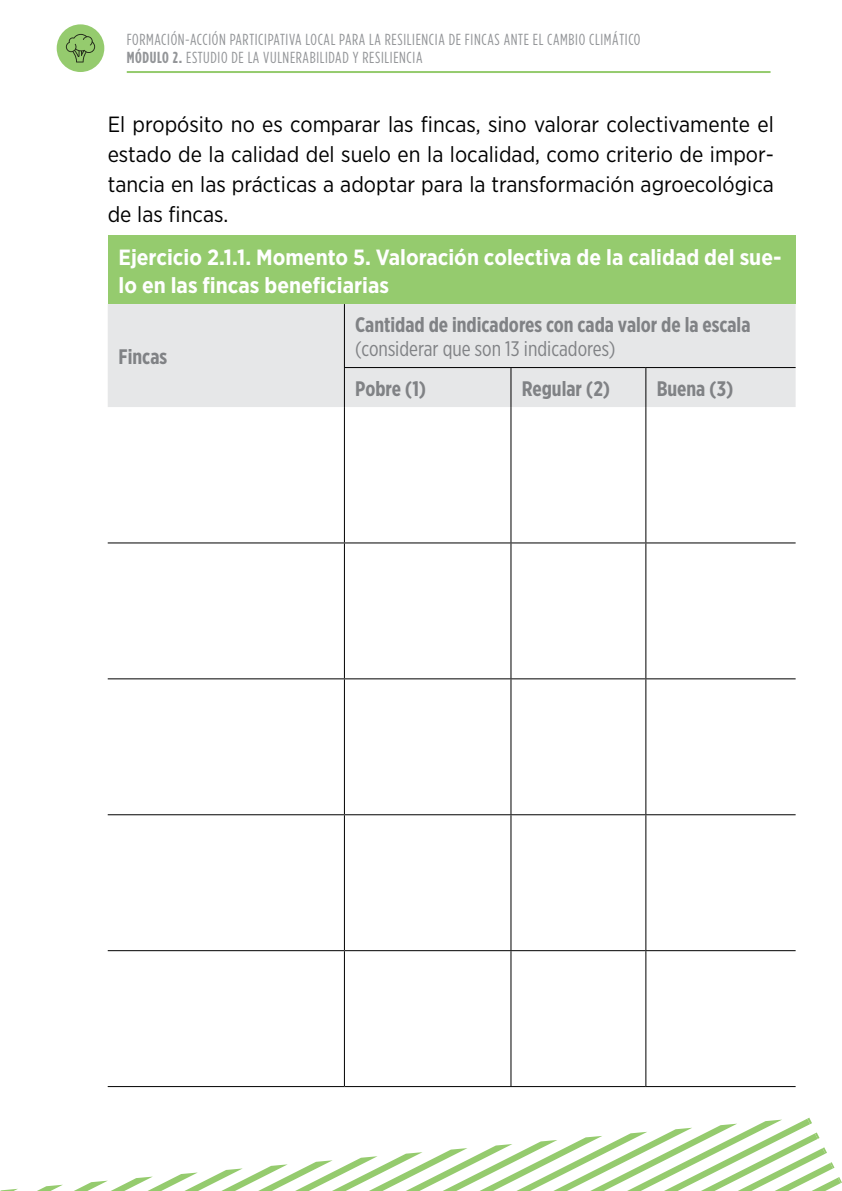
<style>
.page{position:relative;width:842px;height:1191px;background:#fff}
.page>*{position:absolute;margin:0;border:0;box-sizing:border-box;transform-origin:0 0}
.CT_ejer{font:22px/30px "Gotham Narrow";color:#000;text-align:justify}
.tit_tablas{font:700 22px/28px "Gotham Narrow";color:#fff}
.tabla_inter_text{font:700 21px "Gotham X Narrow";color:#808285}
.tabla_inter_text-2{font:21px "Gotham X Narrow";color:#808285}
.t1{font:16px "Gotham Condensed";letter-spacing:.04em;color:#939598}
.s1{font-weight:700}
</style>
<div class="page">
<div style="left:108px;top:236px;width:688px;height:68px;background:#95cb6e"></div>
<div style="left:108px;top:304px;width:688px;height:103px;background:#e6e7e8"></div>
<hr style="left:344px;top:304px;width:1px;height:63px;background:#000">
<hr style="left:344px;top:367px;width:167px;height:1px;background:#000">
<hr style="left:344px;top:368px;width:1px;height:39px;background:#000">
<hr style="left:511px;top:367px;width:135px;height:1px;background:#000">
<hr style="left:510px;top:368px;width:1px;height:39px;background:#000">
<hr style="left:646px;top:367px;width:150px;height:1px;background:#000">
<hr style="left:645px;top:368px;width:1px;height:39px;background:#000">
<hr style="left:344px;top:407px;width:1px;height:135px;background:#000">
<hr style="left:510px;top:407px;width:1px;height:135px;background:#000">
<hr style="left:645px;top:407px;width:1px;height:135px;background:#000">
<hr style="left:108px;top:542px;width:236px;height:1px;background:#000">
<hr style="left:344px;top:542px;width:167px;height:1px;background:#000">
<hr style="left:344px;top:543px;width:1px;height:135px;background:#000">
<hr style="left:511px;top:542px;width:135px;height:1px;background:#000">
<hr style="left:510px;top:543px;width:1px;height:135px;background:#000">
<hr style="left:646px;top:542px;width:150px;height:1px;background:#000">
<hr style="left:645px;top:543px;width:1px;height:135px;background:#000">
<hr style="left:108px;top:678px;width:236px;height:1px;background:#000">
<hr style="left:344px;top:678px;width:167px;height:1px;background:#000">
<hr style="left:344px;top:679px;width:1px;height:135px;background:#000">
<hr style="left:511px;top:678px;width:135px;height:1px;background:#000">
<hr style="left:510px;top:679px;width:1px;height:135px;background:#000">
<hr style="left:646px;top:678px;width:150px;height:1px;background:#000">
<hr style="left:645px;top:679px;width:1px;height:135px;background:#000">
<hr style="left:108px;top:814px;width:236px;height:1px;background:#000">
<hr style="left:344px;top:814px;width:167px;height:1px;background:#000">
<hr style="left:344px;top:815px;width:1px;height:135px;background:#000">
<hr style="left:511px;top:814px;width:135px;height:1px;background:#000">
<hr style="left:510px;top:815px;width:1px;height:135px;background:#000">
<hr style="left:646px;top:814px;width:150px;height:1px;background:#000">
<hr style="left:645px;top:815px;width:1px;height:135px;background:#000">
<hr style="left:108px;top:950px;width:236px;height:1px;background:#000">
<hr style="left:344px;top:950px;width:167px;height:1px;background:#000">
<hr style="left:344px;top:951px;width:1px;height:135px;background:#000">
<hr style="left:511px;top:950px;width:135px;height:1px;background:#000">
<hr style="left:510px;top:951px;width:1px;height:135px;background:#000">
<hr style="left:646px;top:950px;width:150px;height:1px;background:#000">
<hr style="left:645px;top:951px;width:1px;height:135px;background:#000">
<hr style="left:108px;top:1086px;width:236px;height:1px;background:#000">
<hr style="left:344px;top:1086px;width:167px;height:1px;background:#000">
<hr style="left:511px;top:1086px;width:135px;height:1px;background:#000">
<hr style="left:646px;top:1086px;width:150px;height:1px;background:#000">
<svg style="left:0;top:1188px;width:18px;height:3px"></svg>
<svg style="left:37px;top:1184px;width:26px;height:7px"></svg>
<svg style="left:74px;top:1117px;width:768px;height:74px"></svg>
<div style="left:57px;top:24px;width:47px;height:48px;background:#95cb6e;border-radius:50%"></div>
<hr style="left:127px;top:71px;width:643px;height:2px;background:#95cb6e">
<svg style="left:66px;top:34px;width:29px;height:28px"></svg>
<p class="t1" style="left:127px;top:31px;width:515px">FORMACIÓN-ACCIÓN PARTICIPATIVA LOCAL PARA LA RESILIENCIA DE FINCAS ANTE EL CAMBIO CLIMÁTICO</p>
<p class="t1" style="left:127px;top:49px;width:297px"><span class="s1">MÓDULO 2.</span> ESTUDIO DE LA VULNERABILIDAD Y RESILIENCIA</p>
<p class="CT_ejer" style="left:108px;top:109px;width:668px">El propósito no es comparar las fincas, sino valorar colectivamente el estado de la calidad del suelo en la localidad, como criterio de impor&shy;tancia en las prácticas a adoptar para la transformación agroecológica de las fincas.</p>
<p class="tit_tablas" style="left:119px;top:243px;width:665px">Ejercicio 2.1.1. Momento 5. Valoración colectiva de la calidad del sue&shy;lo en las fincas beneficiarias</p>
<p class="tabla_inter_text" style="left:119px;top:344px;width:50px">Fincas</p>
<p class="tabla_inter_text" style="left:355px;top:312px;width:397px">Cantidad de indicadores con cada valor de la escala</p>
<p class="tabla_inter_text-2" style="left:355px;top:336px;width:262px">(considerar que son 13 indicadores)</p>
<p class="tabla_inter_text" style="left:355px;top:375px;width:73px">Pobre (1)</p>
<p class="tabla_inter_text" style="left:522px;top:375px;width:90px">Regular (2)</p>
<p class="tabla_inter_text" style="left:657px;top:375px;width:78px">Buena (3)</p>
</div>
